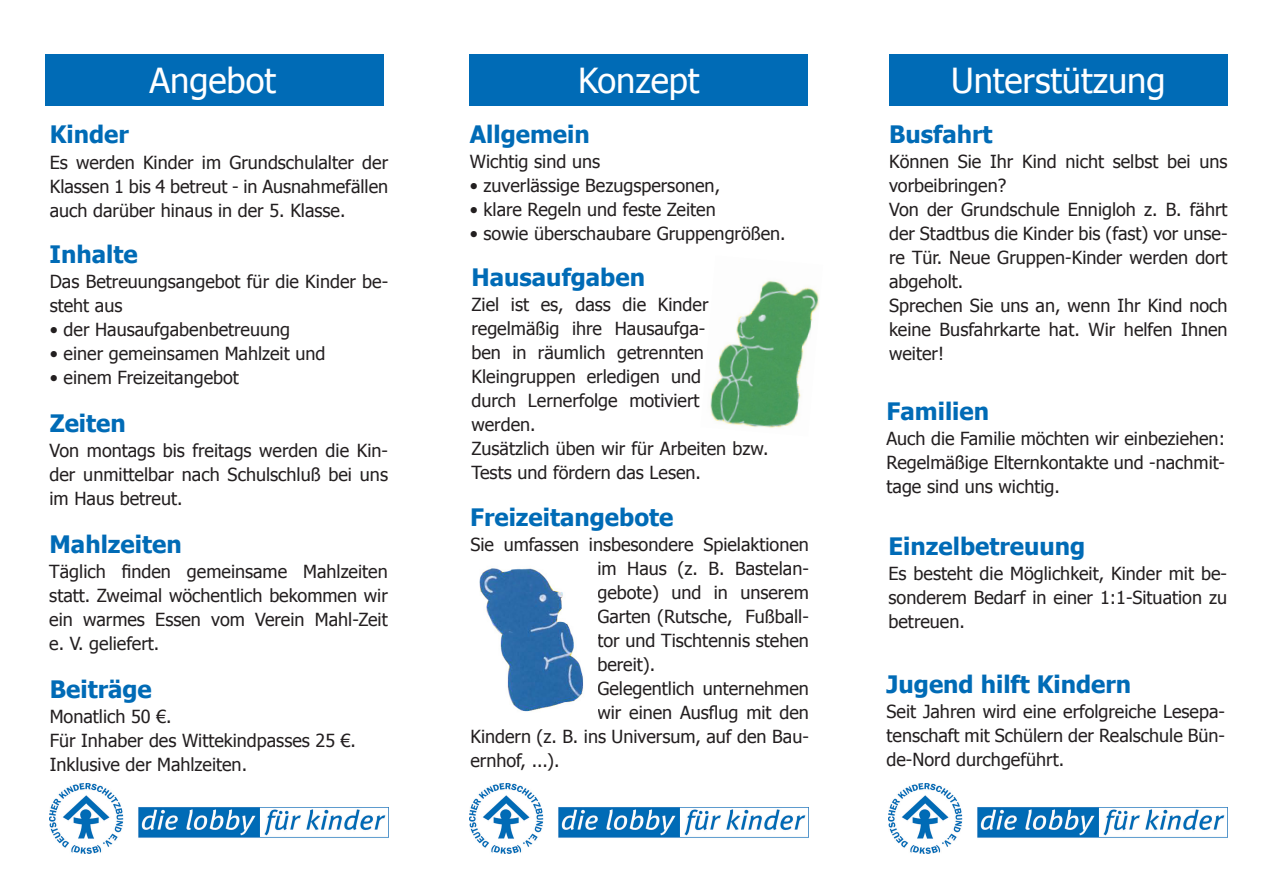
<style>
.page{position:relative;width:1263px;height:893px;background:#fff}
.page>*{position:absolute;margin:0;border:0;box-sizing:border-box;transform-origin:0 0}
.t1{font:34.5px "Tahoma";color:#fff}
.t2{font:700 24px "Tahoma";color:#006bb6}
.t3{font:18px/24px "Tahoma";color:#231f20;text-align:justify}
</style>
<div class="page">
<div style="left:470px;top:54px;width:338px;height:51px;background:#006bb6"></div>
<div style="left:889px;top:54px;width:338px;height:51px;background:#006bb6"></div>
<img style="left:50px;top:784px;width:338px;height:70px">
<img style="left:469px;top:784px;width:339px;height:70px">
<img style="left:888px;top:784px;width:339px;height:70px">
<div style="left:46px;top:54px;width:338px;height:51px;background:#006bb6"></div>
<img style="left:710px;top:280px;width:109px;height:148px">
<img style="left:479px;top:568px;width:104px;height:144px">
<p class="t2" style="left:50px;top:118px;width:81px">Kinder</p>
<p class="t1" style="left:149px;top:57px;width:128px">Angebot</p>
<p class="t3" style="left:50px;top:149px;width:340px">Es werden Kinder im Grundschulalter der Klassen 1 bis 4 betreut - in Ausnahmefällen auch darüber hinaus in der 5. Klasse.</p>
<p class="t2" style="left:50px;top:237px;width:90px">Inhalte</p>
<p class="t3" style="left:50px;top:269px;width:340px">Das Betreuungsangebot für die Kinder be&shy;steht aus</p>
<p class="t3" style="left:50px;top:317px;width:242px">• der Hausaufgabenbetreuung</p>
<p class="t3" style="left:50px;top:341px;width:277px">• einer gemeinsamen Mahlzeit und</p>
<p class="t3" style="left:50px;top:365px;width:191px">• einem Freizeitangebot</p>
<p class="t2" style="left:50px;top:407px;width:78px">Zeiten</p>
<p class="t3" style="left:50px;top:438px;width:340px">Von montags bis freitags werden die Kin&shy;der unmittelbar nach Schulschluß bei uns im Haus betreut.</p>
<p class="t2" style="left:50px;top:527px;width:134px">Mahlzeiten</p>
<p class="t3" style="left:49px;top:559px;width:340px">Täglich finden gemeinsame Mahlzeiten statt. Zweimal wöchentlich bekommen wir ein warmes Essen vom Verein Mahl-Zeit e. V. geliefert.</p>
<p class="t2" style="left:50px;top:673px;width:104px">Beiträge</p>
<p class="t3" style="left:50px;top:704px;width:123px">Monatlich 50 €.</p>
<p class="t3" style="left:50px;top:728px;width:308px">Für Inhaber des Wittekindpasses 25 €.</p>
<p class="t3" style="left:50px;top:752px;width:199px">Inklusive der Mahlzeiten.</p>
<p class="t1" style="left:578px;top:57px;width:123px">Konzept</p>
<p class="t1" style="left:951px;top:57px;width:216px">Unterstützung</p>
<p class="t2" style="left:889px;top:118px;width:105px">Busfahrt</p>
<p class="t3" style="left:889px;top:148px;width:340px">Können Sie Ihr Kind nicht selbst bei uns vorbeibringen?</p>
<p class="t3" style="left:889px;top:196px;width:340px">Von der Grundschule Ennigloh z. B. fährt der Stadtbus die Kinder bis (fast) vor unse&shy;re Tür. Neue Gruppen-Kinder werden dort abgeholt.</p>
<p class="t3" style="left:889px;top:292px;width:340px">Sprechen Sie uns an, wenn Ihr Kind noch keine Busfahrkarte hat. Wir helfen Ihnen weiter!</p>
<p class="t2" style="left:470px;top:118px;width:122px">Allgemein</p>
<p class="t3" style="left:470px;top:149px;width:132px">Wichtig sind uns</p>
<p class="t3" style="left:470px;top:173px;width:252px">• zuverlässige Bezugspersonen,</p>
<p class="t3" style="left:470px;top:197px;width:247px">• klare Regeln und feste Zeiten</p>
<p class="t3" style="left:470px;top:221px;width:317px">• sowie überschaubare Gruppengrößen.</p>
<p class="t2" style="left:471px;top:260px;width:175px">Hausaufgaben</p>
<p class="t3" style="left:471px;top:292px;width:239px;text-align:left">Ziel ist es, dass die Kinder regelmäßig ihre Hausaufga&shy;ben in räumlich getrennten<br>Kleingruppen erledigen und durch Lernerfolge motiviert werden.</p>
<p class="t3" style="left:471px;top:436px;width:299px">Zusätzlich üben wir für Arbeiten bzw.<br>Tests und fördern das Lesen.</p>
<p class="t2" style="left:886px;top:394px;width:104px">Familien</p>
<p class="t3" style="left:886px;top:425px;width:340px">Auch die Familie möchten wir einbeziehen:<br>Regelmäßige Elternkontakte und -nachmit&shy;tage sind uns wichtig.</p>
<p class="t2" style="left:470px;top:500px;width:205px">Freizeitangebote</p>
<p class="t3" style="left:597px;top:532px;width:213px;text-indent:-127px">Sie umfassen insbesondere Spielaktionen im Haus (z. B. Bastelan&shy;gebote) und in unserem Garten (Rutsche, Fußball&shy;tor und Tischtennis stehen bereit).</p>
<p class="t3" style="left:597px;top:676px;width:213px">Gelegentlich unternehmen</p>
<p class="t3" style="left:597px;top:700px;width:213px">wir einen Ausflug mit den</p>
<p class="t3" style="left:470px;top:724px;width:340px">Kindern (z. B. ins Universum, auf den Bau-</p>
<p class="t3" style="left:470px;top:748px;width:91px">ernhof, ...).</p>
<p class="t2" style="left:888px;top:530px;width:198px">Einzelbetreuung</p>
<p class="t3" style="left:888px;top:561px;width:340px">Es besteht die Möglichkeit, Kinder mit be&shy;sonderem Bedarf in einer 1:1-Situation zu betreuen.</p>
<p class="t2" style="left:886px;top:667px;width:246px">Jugend hilft Kindern</p>
<p class="t3" style="left:886px;top:699px;width:340px">Seit Jahren wird eine erfolgreiche Lesepa&shy;tenschaft mit Schülern der Realschule Bün&shy;de-Nord durchgeführt.</p>
</div>
